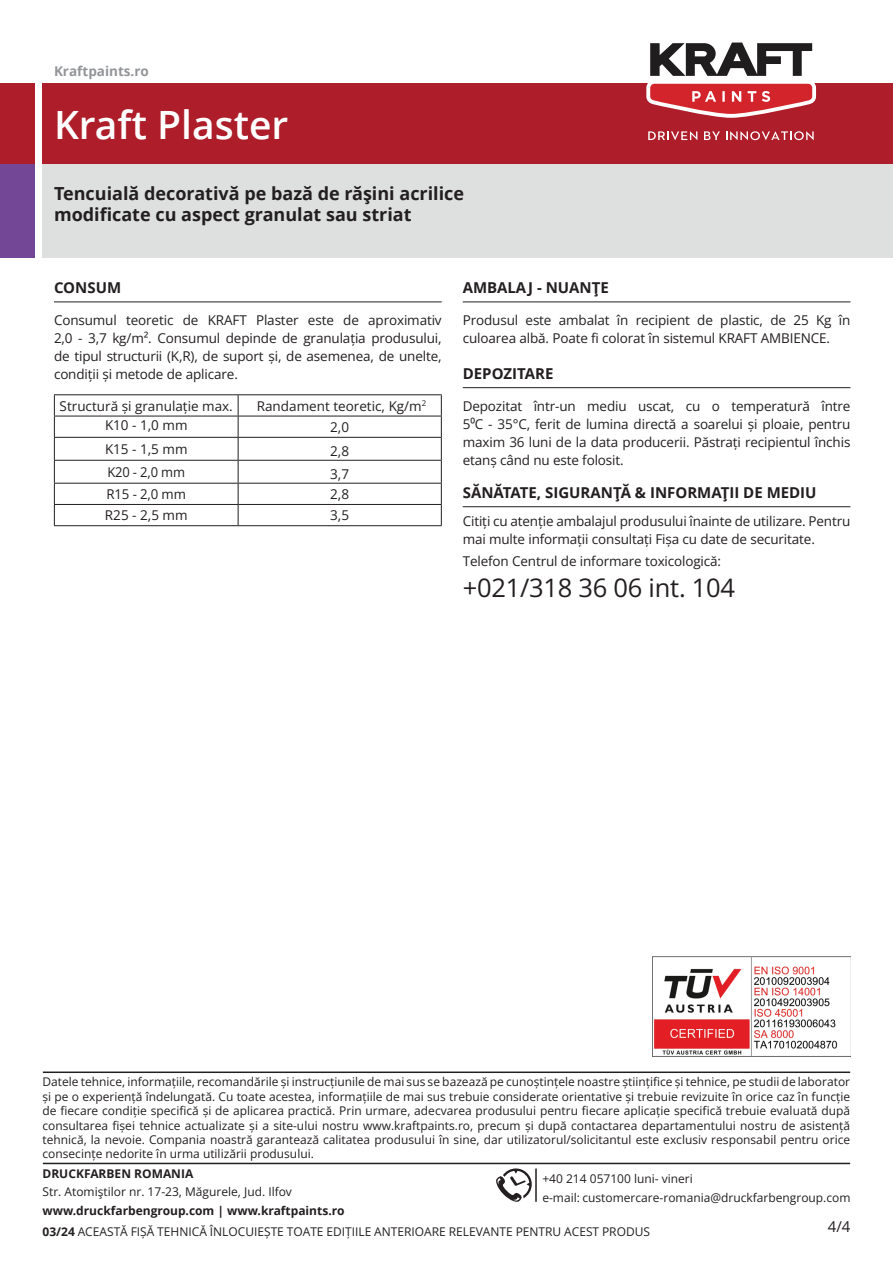
<style>
.page{position:relative;width:893px;height:1263px;background:#fff}
.page>*{position:absolute;margin:0;border:0;box-sizing:border-box;transform-origin:0 0}
.t1{font:600 39px "Open Sans";color:#fff}
.t2{font:25.5px "Open Sans";letter-spacing:-.01em;color:#231f20}
.t3{font:700 18px/21.6px "Open Sans";color:#231f20}
.t4{font:700 15px "Open Sans";color:#231f20}
.t5{font:15px "Open Sans";color:#231f20}
.t6{font:13.5px/18px "Open Sans";letter-spacing:-.01em;color:#231f20;text-align:justify}
.t7{font:700 13.5px "Open Sans";color:#939598}
.t8{font:13.5px "Open Sans";letter-spacing:-.01em;color:#231f20;scale:.96 1}
.t9{font:12px/14.4px "Open Sans";color:#231f20;text-align:justify}
.t10{font:700 12px "Open Sans";color:#231f20}
.s1{font-weight:700}
</style>
<div class="page">
<div style="left:43px;top:83px;width:850px;height:81px;background:#ae1d2a"></div>
<div style="left:43px;top:164px;width:850px;height:94px;background:#dde0df"></div>
<svg style="left:646px;top:43px;width:171px;height:75px"></svg>
<svg style="left:648px;top:131px;width:49px;height:9px"></svg>
<svg style="left:704px;top:131px;width:16px;height:9px"></svg>
<svg style="left:726px;top:131px;width:88px;height:9px"></svg>
<img style="left:652px;top:957px;width:198px;height:100px">
<hr style="left:43px;top:1071px;width:807px;height:2px;background:#231f20">
<hr style="left:43px;top:1163px;width:807px;height:1px;background:#231f20">
<svg style="left:496px;top:1168px;width:36px;height:34px"></svg>
<hr style="left:535px;top:1168px;width:2px;height:34px;background:#231f20">
<div style="left:0;top:83px;width:34px;height:81px;background:#ae1d2a"></div>
<div style="left:0;top:164px;width:34px;height:94px;background:#734795"></div>
<hr style="left:54px;top:302px;width:388px;height:1px;background:#231f20">
<hr style="left:463px;top:302px;width:387px;height:1px;background:#231f20">
<hr style="left:463px;top:387px;width:387px;height:1px;background:#231f20">
<hr style="left:463px;top:506px;width:387px;height:1px;background:#231f20">
<hr style="left:54px;top:394px;width:184px;height:1px;background:#231f20">
<hr style="left:238px;top:394px;width:204px;height:1px;background:#231f20">
<hr style="left:54px;top:416px;width:184px;height:1px;background:#231f20">
<hr style="left:238px;top:416px;width:204px;height:1px;background:#231f20">
<hr style="left:54px;top:437px;width:184px;height:1px;background:#231f20">
<hr style="left:238px;top:437px;width:204px;height:1px;background:#231f20">
<hr style="left:54px;top:460px;width:184px;height:1px;background:#231f20">
<hr style="left:238px;top:460px;width:204px;height:1px;background:#231f20">
<hr style="left:54px;top:483px;width:184px;height:1px;background:#231f20">
<hr style="left:238px;top:483px;width:204px;height:1px;background:#231f20">
<hr style="left:54px;top:504px;width:184px;height:1px;background:#231f20">
<svg style="left:54px;top:395px;width:1px;height:130px"></svg>
<hr style="left:238px;top:504px;width:204px;height:1px;background:#231f20">
<svg style="left:238px;top:395px;width:1px;height:130px"></svg>
<svg style="left:441px;top:395px;width:1px;height:130px"></svg>
<hr style="left:54px;top:525px;width:184px;height:1px;background:#231f20">
<hr style="left:238px;top:525px;width:204px;height:1px;background:#231f20">
<p class="t7" style="left:54px;top:62px;width:96px">Kraftpaints.ro</p>
<h1 class="t1" style="left:54px;top:98px;width:236px">Kraft Plaster</h1>
<h3 class="t3" style="left:54px;top:182px;width:412px">Tencuială decorativă pe bază de răşini acrilice modificate cu aspect granulat sau striat</h3>
<p class="t4" style="left:54px;top:277px;width:69px">CONSUM</p>
<p class="t4" style="left:463px;top:277px;width:147px">AMBALAJ - NUANŢE</p>
<p class="t6" style="left:54px;top:311px;width:389px">Consumul teoretic de KRAFT Plaster este de aproximativ 2,0 - 3,7 kg/m². Consumul depinde de granulația produsului, de tipul structurii (K,R), de suport și, de asemenea, de unelte, condiții și metode de aplicare.</p>
<p class="t6" style="left:60px;top:396px;width:175px">Structură și granulație max.</p>
<p class="t6" style="left:257px;top:396px;width:171px">Randament teoretic, Kg/m<sup>2</sup></p>
<p class="t6" style="left:105px;top:416px;width:84px">K10 - 1,0 mm</p>
<p class="t6" style="left:330px;top:418px;width:20px">2,0</p>
<p class="t6" style="left:105px;top:440px;width:84px">K15 - 1,5 mm</p>
<p class="t6" style="left:330px;top:442px;width:20px">2,8</p>
<p class="t8" style="left:107px;top:463px;width:83px">K20 - 2,0 mm</p>
<p class="t6" style="left:330px;top:465px;width:20px">3,7</p>
<p class="t6" style="left:107px;top:485px;width:81px">R15 - 2,0 mm</p>
<p class="t6" style="left:330px;top:485px;width:20px">2,8</p>
<p class="t6" style="left:105px;top:506px;width:84px">R25 - 2,5 mm</p>
<p class="t6" style="left:330px;top:506px;width:20px">3,5</p>
<p class="t6" style="left:463px;top:311px;width:389px">Produsul este ambalat în recipient de plastic, de 25 Kg în culoarea albă. Poate fi colorat în sistemul KRAFT AMBIENCE.</p>
<p class="t4" style="left:463px;top:363px;width:92px">DEPOZITARE</p>
<p class="t6" style="left:463px;top:396px;width:389px">Depozitat într-un mediu uscat, cu o temperatură între 5⁰C - 35°C, ferit de lumina directă a soarelui și ploaie, pentru maxim 36 luni de la data producerii. Păstrați recipientul închis etanș când nu este folosit.</p>
<p class="t4" style="left:463px;top:482px;width:355px">SĂNĂTATE, SIGURANŢĂ &amp; INFORMAŢII DE MEDIU</p>
<p class="t6" style="left:463px;top:511px;width:389px">Citiți cu atenție ambalajul produsului înainte de utilizare. Pentru mai multe informații consultați Fișa cu date de securitate.</p>
<p class="t6" style="left:463px;top:552px;width:260px">Telefon Centrul de informare toxicologică:</p>
<h2 class="t2" style="left:463px;top:570px;width:274px">+021/318 36 06 int. 104</h2>
<p class="t9" style="left:43px;top:1074px;width:809px">Datele tehnice, informațiile, recomandările și instrucțiunile de mai sus se bazează pe cunoștințele noastre științifice și tehnice, pe studii de laborator și pe o experiență îndelungată. Cu toate acestea, informațiile de mai sus trebuie considerate orientative și trebuie revizuite în orice caz în funcție de fiecare condiție specifică și de aplicarea practică. Prin urmare, adecvarea produsului pentru fiecare aplicație specifică trebuie evaluată după consultarea fișei tehnice actualizate și a site-ului nostru www.kraftpaints.ro, precum și după contactarea departamentului nostru de asistență tehnică, la nevoie. Compania noastră garantează calitatea produsului în sine, dar utilizatorul/solicitantul este exclusiv responsabil pentru orice consecințe nedorite în urma utilizării produsului.</p>
<p class="t10" style="left:43px;top:1165px;width:152px">DRUCKFARBEN ROMANIA</p>
<p class="t9" style="left:43px;top:1184px;width:251px">Str. Atomiştilor nr. 17-23, Măgurele, Jud. Ilfov</p>
<p class="t10" style="left:43px;top:1202px;width:303px">www.druckfarbengroup.com | www.kraftpaints.ro</p>
<p class="t5" style="left:828px;top:1216px;width:24px">4/4</p>
<p class="t9" style="left:542px;top:1169px;width:310px;line-height:18.6px">+40 214 057100 luni- vineri<br>e-mail: customercare-romania@druckfarbengroup.com</p>
<p class="t9" style="left:43px;top:1224px;width:609px"><span class="s1">03/24</span> ACEASTĂ FIȘĂ TEHNICĂ ÎNLOCUIEȘTE TOATE EDIȚIILE ANTERIOARE RELEVANTE PENTRU ACEST PRODUS</p>
</div>
